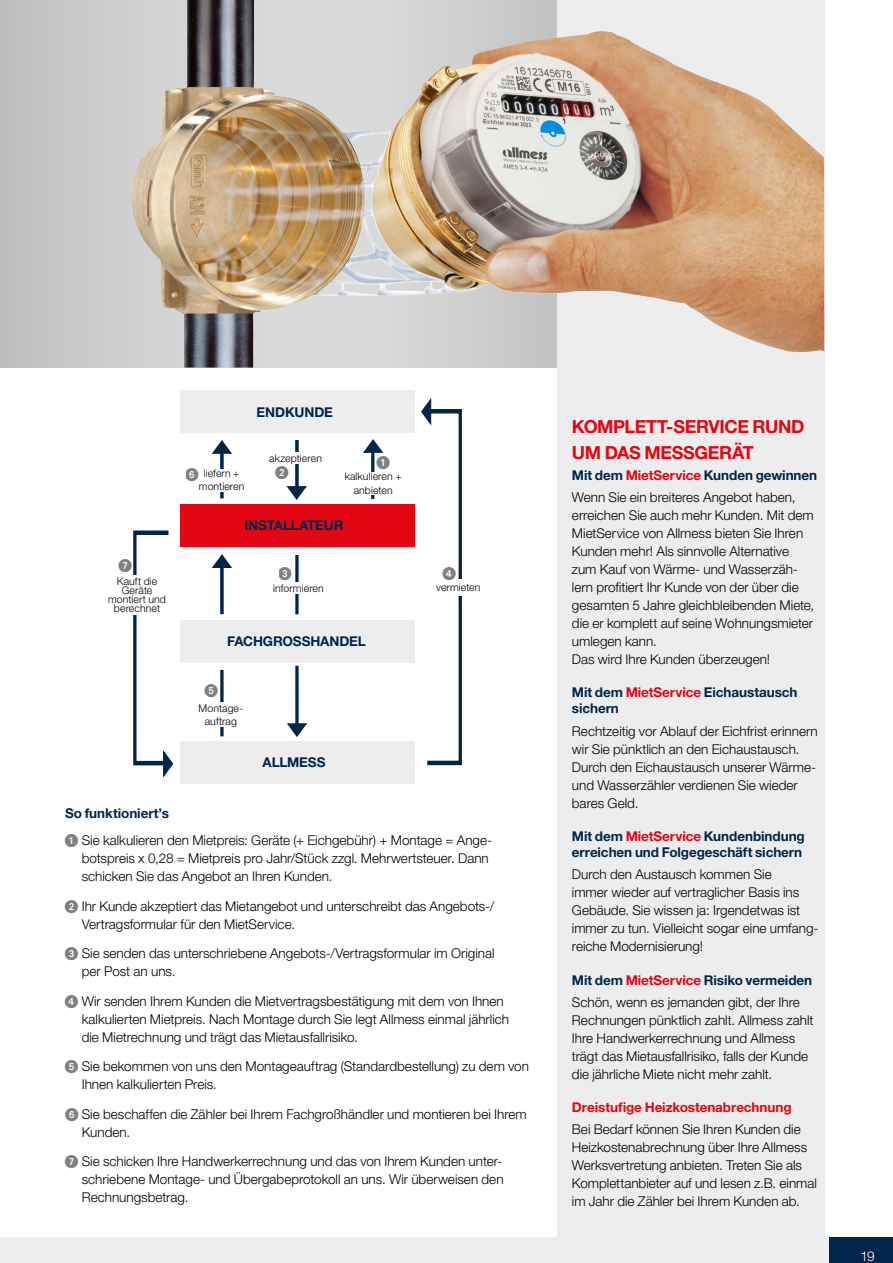
<style>
.page{position:relative;width:893px;height:1263px;background:#fff}
.page>*{position:absolute;margin:0;border:0;box-sizing:border-box;transform-origin:0 0}
.t1{font:700 18px/26px "Helvetica Neue LT Std";letter-spacing:-.02em;color:#e30613}
.t2{font:300 13.5px/18px "Helvetica Neue LT Std";color:#000}
.t3{font:700 13.5px/16.2px "Helvetica Neue LT Std";letter-spacing:-.005em;color:#00254b}
.t4{font:700 13.5px "Helvetica Neue LT Std";letter-spacing:-.005em;color:#e30613}
.t5{font:13.5px "European Pi One";color:#000}
.t6{font:300 13.5px "Helvetica Neue LT Std";color:#fff}
.t7{font:300 10.5px/13.2px "Helvetica Neue LT Std";letter-spacing:.01em;color:#000;text-align:center}
.s1{font-family:"European Pi One";font-weight:400}
.s2{font-weight:700;color:#00254b}
.s3{font-weight:700;color:#e30613}
.s4{color:#e30613}
</style>
<div class="page">
<div style="left:0;top:1237px;width:893px;height:26px;background:#ededed"></div>
<div style="left:829px;top:1237px;width:64px;height:26px;background:#00254b"></div>
<div style="left:0;top:0;width:825px;height:368px;background:#c8c8c7"></div>
<div style="left:557px;top:0;width:268px;height:1258px;background:#ededed"></div>
<img style="left:130px;top:0;width:694px;height:368px">
<svg style="left:163px;top:768px;width:7px;height:10px"></svg>
<svg style="left:424px;top:398px;width:8px;height:9px"></svg>
<div style="left:180px;top:390px;width:235px;height:42px;background:#ededed"></div>
<div style="left:180px;top:742px;width:235px;height:42px;background:#ededed"></div>
<svg style="left:133px;top:407px;width:329px;height:361px"></svg>
<div style="left:174px;top:469px;width:95px;height:22px;background:#fff"></div>
<div style="left:262px;top:453px;width:67px;height:11px;background:#fff"></div>
<div style="left:251px;top:583px;width:95px;height:11px;background:#fff"></div>
<div style="left:107px;top:575px;width:60px;height:39px;background:#fff"></div>
<div style="left:174px;top:702px;width:94px;height:25px;background:#fff"></div>
<div style="left:427px;top:579px;width:63px;height:16px;background:#fff"></div>
<div style="left:326px;top:472px;width:94px;height:22px;background:#fff"></div>
<p class="t3" style="left:257px;top:404px;width:78px">ENDKUNDE</p>
<p class="t5" style="left:186px;top:467px;width:15px">6</p>
<p class="t7" style="left:199px;top:467px;width:47px">liefern + montieren</p>
<p class="t7" style="left:269px;top:452px;width:54px">akzeptieren</p>
<p class="t5" style="left:275px;top:465px;width:15px">2</p>
<p class="t5" style="left:377px;top:455px;width:15px">1</p>
<p class="t7" style="left:345px;top:470px;width:58px">kalkulieren + anbieten</p>
<p class="t5" style="left:118px;top:558px;width:15px">7</p>
<p class="t7" style="left:108px;top:577px;width:59px;line-height:9px">Kauft die<br>Geräte montiert und berechnet</p>
<p class="t3" style="left:65px;top:804px;width:105px">So funktioniert’s</p>
<p class="t3" style="left:244px;top:517px;width:101px">INSTALLATEUR</p>
<p class="t5" style="left:279px;top:566px;width:15px">3</p>
<p class="t7" style="left:273px;top:581px;width:52px">informieren</p>
<p class="t3" style="left:227px;top:633px;width:140px">FACHGROSSHANDEL</p>
<p class="t5" style="left:205px;top:683px;width:15px">5</p>
<p class="t7" style="left:199px;top:701px;width:46px">Montage&shy;auftrag</p>
<p class="t3" style="left:262px;top:754px;width:64px">ALLMESS</p>
<p class="t5" style="left:443px;top:566px;width:15px">4</p>
<p class="t7" style="left:436px;top:580px;width:46px">vermieten</p>
<p class="t5" style="left:65px;top:833px;width:15px">1</p>
<p class="t2" style="left:82px;top:831px;width:412px">Sie kalkulieren den Mietpreis: Geräte (+ Eichgebühr) + Montage = Ange&shy;botspreis x 0,28 = Mietpreis pro Jahr/Stück zzgl. Mehrwertsteuer. Dann schicken Sie das Angebot an Ihren Kunden.</p>
<p class="t2" style="left:82px;top:896px;width:414px;text-indent:-17px"><span class="s1">2</span> Ihr Kunde akzeptiert das Mietangebot und unterschreibt das Angebots-/<br>Vertragsformular für den MietService.</p>
<p class="t2" style="left:82px;top:944px;width:414px;text-indent:-17px"><span class="s1">3</span> Sie senden das unterschriebene Angebots-/Vertragsformular im Original per Post an uns.</p>
<p class="t2" style="left:82px;top:991px;width:429px;text-indent:-17px"><span class="s1">4</span> Wir senden Ihrem Kunden die Mietvertragsbestätigung mit dem von Ihnen kalkulierten Mietpreis. Nach Montage durch Sie legt Allmess einmal jährlich die Mietrechnung und trägt das Mietausfallrisiko.</p>
<p class="t2" style="left:82px;top:1057px;width:449px;text-indent:-17px"><span class="s1">5</span> Sie bekommen von uns den Montageauftrag (Standardbestellung) zu dem von<br>Ihnen kalkulierten Preis.</p>
<p class="t2" style="left:82px;top:1104px;width:447px;text-indent:-16px"><span class="s1">6</span> Sie beschaffen die Zähler bei Ihrem Fachgroßhändler und montieren bei Ihrem<br>Kunden.</p>
<p class="t2" style="left:82px;top:1152px;width:423px;text-align:justify;text-indent:-17px"><span class="s1">7</span> Sie schicken Ihre Handwerkerrechnung und das von Ihrem Kunden unter&shy;schriebene Montage- und Übergabeprotokoll an uns. Wir überweisen den Rechnungsbetrag.</p>
<h1 class="t1" style="left:572px;top:413px;width:234px">KOMPLETT-SERVICE RUND<br>UM DAS MESSGERÄT</h1>
<p class="t2" style="left:572px;top:464px;width:247px;line-height:22.2px"><span class="s2">Mit dem</span> <span class="s3">MietService</span> <span class="s2">Kunden gewinnen<br></span>Wenn Sie ein breiteres Angebot haben,</p>
<p class="t2" style="left:572px;top:506px;width:244px">erreichen Sie auch mehr Kunden. Mit dem MietService von Allmess bieten Sie Ihren Kunden mehr! Als sinnvolle Alternative zum Kauf von Wärme- und Wasserzäh-- lern profitiert Ihr Kunde von der über die gesamten 5 Jahre gleichbleibenden Miete, die er komplett auf seine Wohnungsmieter umlegen kann.<br>Das wird Ihre Kunden überzeugen!</p>
<p class="t3" style="left:572px;top:684px;width:227px">Mit dem <span class="s4">MietService</span> Eichaustausch sichern</p>
<p class="t2" style="left:572px;top:721px;width:247px">Rechtzeitig vor Ablauf der Eichfrist erinnern wir Sie pünktlich an den Eichaustausch.<br>Durch den Eichaustausch unserer Wärme&shy;und Wasserzähler verdienen Sie wieder bares Geld.</p>
<p class="t3" style="left:572px;top:828px;width:234px">Mit dem <span class="s4">MietService</span> Kundenbindung erreichen und Folgegeschäft sichern</p>
<p class="t2" style="left:572px;top:865px;width:248px">Durch den Austausch kommen Sie<br>immer wieder auf vertraglicher Basis ins Gebäude. Sie wissen ja: Irgendetwas ist immer zu tun. Vielleicht sogar eine umfang&shy;reiche Modernisierung!</p>
<p class="t2" style="left:572px;top:968px;width:242px;line-height:22.2px"><span class="s2">Mit dem</span> <span class="s3">MietService</span> <span class="s2">Risiko vermeiden<br></span>Schön, wenn es jemanden gibt, der Ihre</p>
<p class="t2" style="left:572px;top:1011px;width:243px">Rechnungen pünktlich zahlt. Allmess zahlt Ihre Handwerkerrechnung und Allmess trägt das Mietausfallrisiko, falls der Kunde die jährliche Miete nicht mehr zahlt.</p>
<p class="t4" style="left:572px;top:1099px;width:221px">Dreistufige Heizkostenabrechnung</p>
<p class="t2" style="left:572px;top:1120px;width:247px">Bei Bedarf können Sie Ihren Kunden die Heizkostenabrechnung über Ihre Allmess Werksvertretung anbieten. Treten Sie als Komplettanbieter auf und lesen z.B. einmal im Jahr die Zähler bei Ihrem Kunden ab.</p>
<p class="t6" style="left:860px;top:1248px;width:16px">19</p>
</div>
